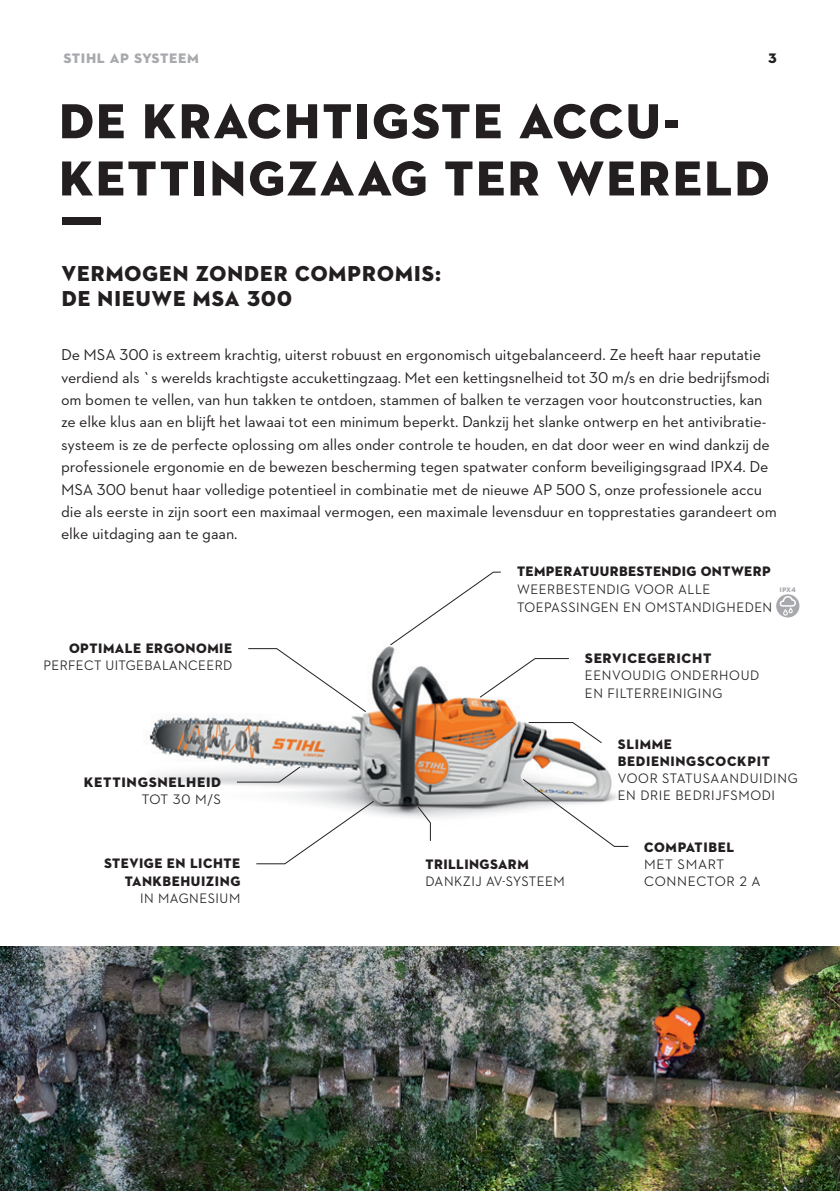
<style>
.page{position:relative;width:840px;height:1191px;background:#fff}
.page>*{position:absolute;margin:0;border:0;box-sizing:border-box;transform-origin:0 0}
.t1{font:52px "STIHL Contraface Display Titling";color:#231f20}
.t2{font:50px/57.2px "STIHL Contraface Display Titling";letter-spacing:-.01em;color:#231f20}
.t3{font:22px/25px "STIHL Contraface Display Titling";letter-spacing:-.01em;color:#231f20}
.t4{font:16px/22.4px "STIHL Contraface Text";letter-spacing:-.01em;color:#231f20}
.t5{font:500 14px/17.6px "STIHL Contraface Display";letter-spacing:-.01em;color:#231f20}
.t6{font:14px/17.6px "STIHL Contraface Display Titling";letter-spacing:-.01em;color:#231f20;text-align:right}
.t7{font:14px "STIHL Contraface Display Titling";color:#a8a9ad}
.t8{font:6.6px "STIHL Contraface Display Titling";color:#a8a9ad}
</style>
<div class="page">
<img style="left:149px;top:646px;width:462px;height:219px">
<img style="left:0;top:946px;width:839px;height:245px">
<svg style="left:247px;top:647px;width:120px;height:66px"></svg>
<svg style="left:255px;top:800px;width:120px;height:64px"></svg>
<svg style="left:478px;top:657px;width:91px;height:41px"></svg>
<svg style="left:775px;top:594px;width:24px;height:23px"></svg>
<svg style="left:779px;top:596px;width:16px;height:19px"></svg>
<svg style="left:390px;top:571px;width:111px;height:75px"></svg>
<svg style="left:521px;top:778px;width:108px;height:69px"></svg>
<svg style="left:236px;top:765px;width:65px;height:18px"></svg>
<svg style="left:416px;top:805px;width:15px;height:37px"></svg>
<svg style="left:527px;top:721px;width:75px;height:23px"></svg>
<p class="t7" style="left:63px;top:49px;width:138px">STIHL AP SYSTEEM</p>
<p class="t6" style="left:767px;top:49px;width:11px">3</p>
<h2 class="t2" style="left:58px;top:93px;width:714px">DE KRACHTIGSTE ACCU-<br>KETTINGZAAG TER WERELD</h2>
<h1 class="t1" style="left:58px;top:202px;width:49px">ƒ</h1>
<h3 class="t3" style="left:61px;top:261px;width:382px">VERMOGEN ZONDER COMPROMIS:<br>DE NIEUWE MSA 300</h3>
<p class="t4" style="left:61px;top:343px;width:716px">De MSA 300 is extreem krachtig, uiterst robuust en ergonomisch uitgebalanceerd. Ze heeft haar reputatie verdiend als `s werelds krachtigste accukettingzaag. Met een kettingsnelheid tot 30 m/s en drie bedrijfsmodi om bomen te vellen, van hun takken te ontdoen, stammen of balken te verzagen voor houtconstructies, kan ze elke klus aan en blijft het lawaai tot een minimum beperkt. Dankzij het slanke ontwerp en het antivibratie&shy;systeem is ze de perfecte oplossing om alles onder controle te houden, en dat door weer en wind dankzij de professionele ergonomie en de bewezen bescherming tegen spatwater conform beveiligingsgraad IPX4. De MSA 300 benut haar volledige potentieel in combinatie met de nieuwe AP 500 S, onze professionele accu die als eerste in zijn soort een maximaal vermogen, een maximale levensduur en topprestaties garandeert om elke uitdaging aan te gaan.</p>
<p class="t6" style="left:69px;top:639px;width:165px">OPTIMALE ERGONOMIE</p>
<p class="t5" style="left:43px;top:657px;width:191px">PERFECT UITGEBALANCEERD</p>
<p class="t6" style="left:83px;top:774px;width:139px">KETTINGSNELHEID</p>
<p class="t5" style="left:141px;top:791px;width:81px">TOT 30 M/S</p>
<p class="t6" style="left:104px;top:854px;width:138px">STEVIGE EN LICHTE<br>TANKBEHUIZING</p>
<p class="t5" style="left:140px;top:889px;width:102px">IN MAGNESIUM</p>
<p class="t6" style="left:516px;top:563px;width:256px">TEMPERATUURBESTENDIG ONTWERP</p>
<p class="t5" style="left:516px;top:580px;width:257px">WEERBESTENDIG VOOR ALLE<br>TOEPASSINGEN EN OMSTANDIGHEDEN</p>
<p class="t8" style="left:779px;top:586px;width:18px">IPX4</p>
<p class="t6" style="left:584px;top:649px;width:129px">SERVICEGERICHT</p>
<p class="t5" style="left:584px;top:667px;width:176px">EENVOUDIG ONDERHOUD<br>EN FILTERREINIGING</p>
<p class="t6" style="left:425px;top:855px;width:105px">TRILLINGSARM</p>
<p class="t5" style="left:425px;top:872px;width:141px">DANKZIJ AV-SYSTEEM</p>
<p class="t6" style="left:617px;top:735px;width:154px;line-height:17px;text-align:left">SLIMME<br>BEDIENINGSCOCKPIT</p>
<p class="t5" style="left:617px;top:769px;width:182px;line-height:17px">VOOR STATUSAANDUIDING<br>EN DRIE BEDRIJFSMODI</p>
<p class="t6" style="left:643px;top:838px;width:92px">COMPATIBEL</p>
<p class="t5" style="left:643px;top:855px;width:118px;line-height:17px">MET SMART<br>CONNECTOR 2 A</p>
</div>
